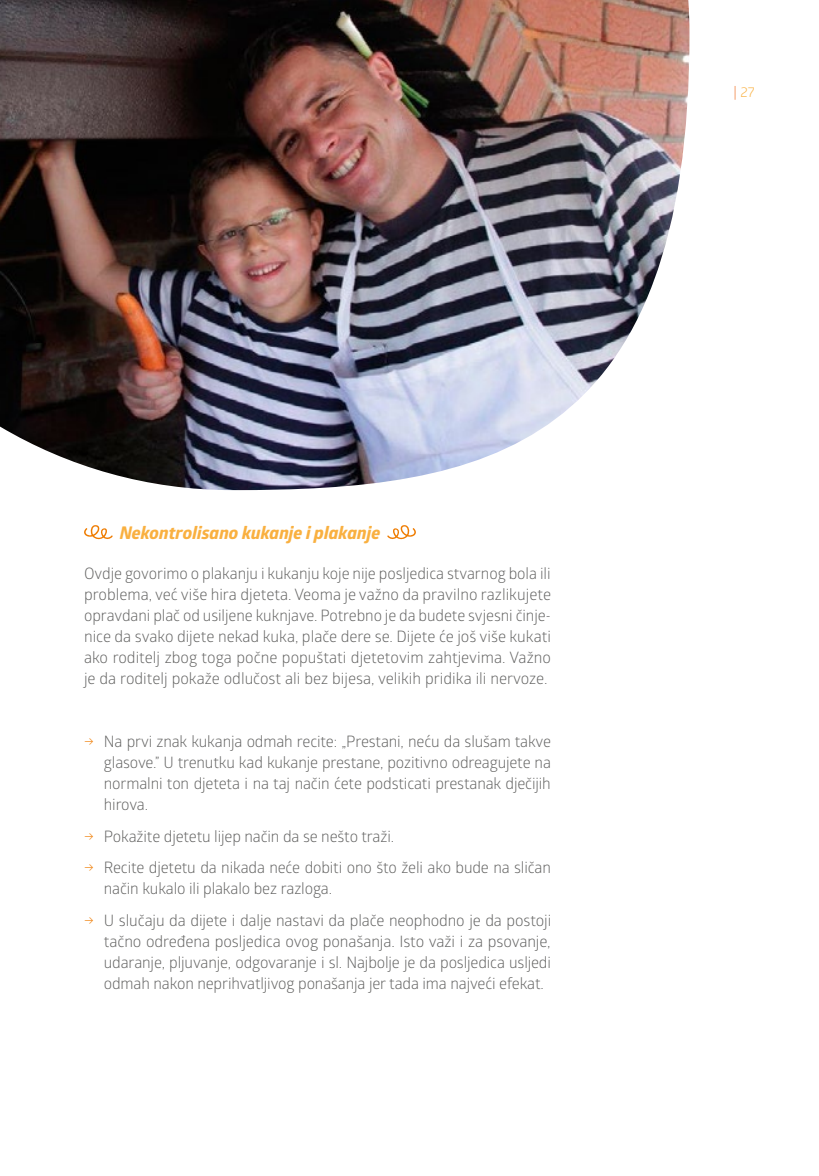
<style>
.page{position:relative;width:819px;height:1176px;background:#fff}
.page>*{position:absolute;margin:0;border:0;box-sizing:border-box;transform-origin:0 0}
.t1{font:italic 700 17.5px "Globerx";color:#f9b040}
.t2{font:15.75px/21px "Glober";letter-spacing:-.01em;color:#626261;text-align:justify}
.t3{font:14px "Glober";color:#f9b040}
.s1{color:#ef7c00}
.s2{color:#f07e3a}
</style>
<div class="page">
<svg style="left:84px;top:525px;width:29px;height:15px"></svg>
<svg style="left:387px;top:525px;width:29px;height:15px"></svg>
<img style="left:0;top:0;width:689px;height:490px">
<p class="t1" style="left:120px;top:520px;width:262px">Nekontrolisano kukanje i plakanje</p>
<p class="t2" style="left:84px;top:562px;width:468px">Ovdje govorimo o plakanju i kukanju koje nije posljedica stvarnog bola ili problema, već više hira djeteta. Veoma je važno da pravilno razlikujete opravdani plač od usiljene kuknjave. Potrebno je da budete svjesni činje&shy;nice da svako dijete nekad kuka, plače dere se. Dijete će još više kukati ako roditelj zbog toga počne popuštati djetetovim zahtjevima. Važno je da roditelj pokaže odlučost ali bez bijesa, velikih pridika ili nervoze.</p>
<p class="t2" style="left:104px;top:730px;width:448px;text-indent:-20px"><span class="s1">→</span> Na prvi znak kukanja odmah recite: „Prestani, neću da slušam takve glasove.” U trenutku kad kukanje prestane, pozitivno odreagujete na normalni ton djeteta i na taj način ćete podsticati prestanak dječijih hirova.</p>
<p class="t2" style="left:84px;top:824px;width:311px"><span class="s1">→</span> Pokažite djetetu lijep način da se nešto traži.</p>
<p class="t2" style="left:104px;top:856px;width:448px;text-indent:-20px"><span class="s1">→</span> Recite djetetu da nikada neće dobiti ono što želi ako bude na sličan način kukalo ili plakalo bez razloga.</p>
<p class="t2" style="left:104px;top:908px;width:449px;text-indent:-20px"><span class="s1">→</span> U slučaju da dijete i dalje nastavi da plače neophodno je da postoji tačno određena posljedica ovog ponašanja. Isto važi i za psovanje, udaranje, pljuvanje, odgovaranje i sl. Najbolje je da posljedica usljedi odmah nakon neprihvatljivog ponašanja jer tada ima najveći efekat.</p>
<p class="t3" style="left:733px;top:82px;width:23px"><span class="s2">|</span> 27</p>
</div>
